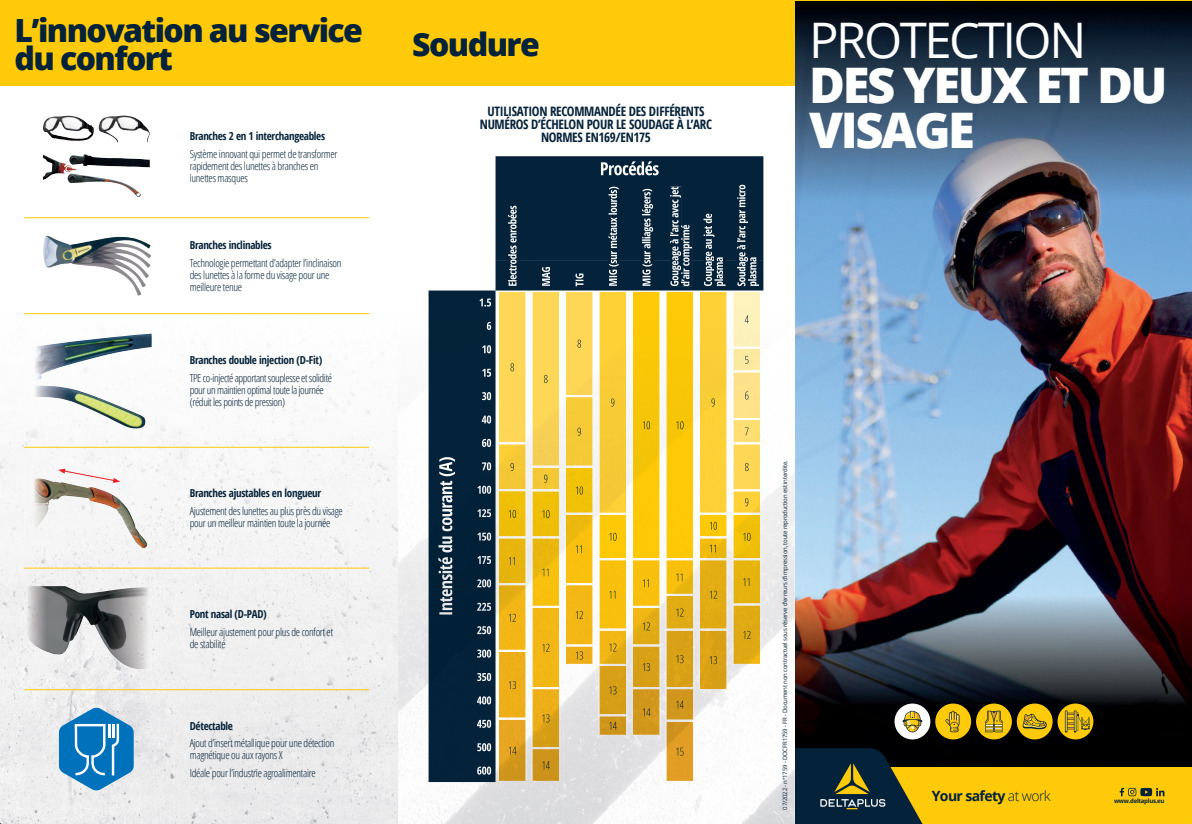
<style>
.page{position:relative;width:1192px;height:824px;background:#fff}
.page>*{position:absolute;margin:0;border:0;box-sizing:border-box;transform-origin:0 0}
.t1{font:800 49px/45px "Open Sans";letter-spacing:-.05em;color:#fff}
.t2{font:49px "Open Sans";letter-spacing:-.05em;color:#fff}
.t3{font:800 32px/28px "Open Sans";letter-spacing:-.05em;color:#042239}
.t4{font:700 14.1px "Open Sans";letter-spacing:-.045em;color:#042239}
.t5{font:700 13px/13px "Open Sans Condensed";letter-spacing:-.025em;color:#042239;text-align:center}
.t6{font:300 11px/12px "Open Sans Condensed";letter-spacing:-.025em;color:#042239}
.t7{font:700 11px "Open Sans Condensed";letter-spacing:-.025em;color:#042239}
.t8{font:6px "Open Sans";letter-spacing:-.03em;color:#042239}
.t9{font:700 6px "Open Sans";letter-spacing:-.045em;color:#042239}
.s1{font-weight:300}
</style>
<div class="page">
<div style="left:0;top:0;width:1192px;height:85px;background:#feca0a"></div>
<img style="left:0;top:314px;width:115px;height:509px">
<img style="left:44px;top:155px;width:70px;height:18px">
<img style="left:0;top:85px;width:398px;height:70px">
<div style="left:114px;top:643px;width:284px;height:180px;background:#ececec"></div>
<img style="left:114px;top:158px;width:284px;height:450px">
<div style="left:152px;top:608px;width:246px;height:35px;background:#f0f0f0"></div>
<img style="left:398px;top:290px;width:165px;height:533px">
<img style="left:563px;top:263px;width:232px;height:560px">
<img style="left:763px;top:159px;width:1px;height:104px">
<img style="left:795px;top:246px;width:397px;height:348px">
<img style="left:795px;top:1px;width:397px;height:245px">
<img style="left:795px;top:594px;width:397px;height:173px">
<div style="left:866px;top:767px;width:326px;height:56px;background:#feca0a"></div>
<svg style="left:795px;top:747px;width:143px;height:76px"></svg>
<div style="left:894px;top:703px;width:36px;height:36px;background:#fff;border-radius:50%"></div>
<svg style="left:902px;top:710px;width:20px;height:22px"></svg>
<div style="left:1017px;top:703px;width:35px;height:36px;background:#feca0a;border-radius:50%"></div>
<svg style="left:1023px;top:713px;width:24px;height:16px"></svg>
<div style="left:935px;top:703px;width:36px;height:36px;background:#feca0a;border-radius:50%"></div>
<svg style="left:945px;top:710px;width:14px;height:22px"></svg>
<div style="left:976px;top:703px;width:36px;height:36px;background:#feca0a;border-radius:50%"></div>
<svg style="left:985px;top:710px;width:17px;height:22px"></svg>
<svg style="left:1057px;top:703px;width:36px;height:36px"></svg>
<svg style="left:1065px;top:710px;width:25px;height:22px"></svg>
<img style="left:43px;top:236px;width:71px;height:34px">
<img style="left:43px;top:116px;width:51px;height:25px">
<img style="left:99px;top:115px;width:50px;height:28px">
<img style="left:69px;top:154px;width:56px;height:12px">
<svg style="left:59px;top:707px;width:75px;height:83px;background:#4f9bcd"></svg>
<img style="left:498px;top:469px;width:29px;height:312px">
<svg style="left:509px;top:510px;width:7px;height:8px"></svg>
<svg style="left:509px;top:557px;width:6px;height:8px"></svg>
<svg style="left:509px;top:613px;width:7px;height:8px"></svg>
<svg style="left:509px;top:680px;width:7px;height:9px"></svg>
<svg style="left:509px;top:746px;width:7px;height:8px"></svg>
<img style="left:531px;top:290px;width:29px;height:491px">
<svg style="left:544px;top:474px;width:3px;height:8px"></svg>
<svg style="left:542px;top:510px;width:7px;height:8px"></svg>
<svg style="left:542px;top:568px;width:6px;height:8px"></svg>
<svg style="left:542px;top:643px;width:7px;height:8px"></svg>
<svg style="left:542px;top:714px;width:7px;height:8px"></svg>
<svg style="left:542px;top:761px;width:8px;height:8px"></svg>
<img style="left:565px;top:290px;width:29px;height:373px">
<svg style="left:577px;top:427px;width:4px;height:8px"></svg>
<svg style="left:576px;top:486px;width:7px;height:8px"></svg>
<svg style="left:576px;top:545px;width:6px;height:8px"></svg>
<svg style="left:576px;top:611px;width:7px;height:8px"></svg>
<svg style="left:576px;top:651px;width:7px;height:8px"></svg>
<img style="left:732px;top:290px;width:29px;height:222px">
<svg style="left:745px;top:356px;width:3px;height:8px"></svg>
<svg style="left:745px;top:391px;width:3px;height:8px"></svg>
<svg style="left:745px;top:427px;width:3px;height:8px"></svg>
<svg style="left:745px;top:463px;width:3px;height:8px"></svg>
<svg style="left:745px;top:498px;width:3px;height:8px"></svg>
<img style="left:732px;top:515px;width:29px;height:148px">
<svg style="left:743px;top:532px;width:7px;height:8px"></svg>
<svg style="left:743px;top:578px;width:6px;height:8px"></svg>
<svg style="left:743px;top:630px;width:7px;height:8px"></svg>
<img style="left:699px;top:290px;width:28px;height:399px">
<svg style="left:710px;top:521px;width:7px;height:8px"></svg>
<svg style="left:710px;top:544px;width:6px;height:8px"></svg>
<svg style="left:710px;top:590px;width:7px;height:8px"></svg>
<svg style="left:710px;top:656px;width:7px;height:8px"></svg>
<img style="left:665px;top:290px;width:29px;height:490px">
<svg style="left:676px;top:573px;width:6px;height:8px"></svg>
<svg style="left:676px;top:608px;width:7px;height:8px"></svg>
<svg style="left:676px;top:655px;width:7px;height:8px"></svg>
<svg style="left:676px;top:700px;width:8px;height:8px"></svg>
<svg style="left:665px;top:688px;width:29px;height:1px"></svg>
<svg style="left:676px;top:747px;width:7px;height:8px"></svg>
<img style="left:632px;top:290px;width:29px;height:445px">
<svg style="left:643px;top:579px;width:6px;height:8px"></svg>
<svg style="left:643px;top:622px;width:7px;height:8px"></svg>
<svg style="left:643px;top:662px;width:7px;height:9px"></svg>
<svg style="left:632px;top:645px;width:29px;height:1px"></svg>
<svg style="left:643px;top:708px;width:7px;height:8px"></svg>
<img style="left:598px;top:290px;width:29px;height:444px">
<svg style="left:609px;top:532px;width:7px;height:8px"></svg>
<svg style="left:609px;top:590px;width:6px;height:8px"></svg>
<svg style="left:609px;top:643px;width:7px;height:8px"></svg>
<svg style="left:609px;top:686px;width:7px;height:8px"></svg>
<svg style="left:609px;top:721px;width:8px;height:8px"></svg>
<img style="left:28px;top:333px;width:124px;height:47px">
<img style="left:28px;top:385px;width:117px;height:43px">
<img style="left:24px;top:478px;width:31px;height:61px">
<svg style="left:58px;top:468px;width:62px;height:14px"></svg>
<img style="left:24px;top:586px;width:64px;height:68px">
<svg style="left:1119px;top:787px;width:45px;height:9px"></svg>
<div style="left:428px;top:469px;width:67px;height:312px;background:#032139"></div>
<img style="left:428px;top:260px;width:101px;height:209px">
<div style="left:495px;top:156px;width:268px;height:104px;background:#042239"></div>
<div style="left:529px;top:260px;width:234px;height:30px;background:#042239"></div>
<img style="left:601px;top:161px;width:58px;height:14px">
<img style="left:508px;top:206px;width:8px;height:80px">
<img style="left:542px;top:267px;width:8px;height:19px">
<svg style="left:575px;top:273px;width:8px;height:13px"></svg>
<img style="left:608px;top:187px;width:11px;height:99px">
<img style="left:642px;top:189px;width:11px;height:97px">
<img style="left:670px;top:186px;width:11px;height:100px">
<img style="left:681px;top:225px;width:11px;height:61px">
<img style="left:703px;top:213px;width:11px;height:73px">
<img style="left:714px;top:257px;width:11px;height:29px">
<img style="left:737px;top:184px;width:11px;height:102px">
<img style="left:748px;top:257px;width:11px;height:29px">
<img style="left:438px;top:457px;width:17px;height:157px">
<svg style="left:479px;top:298px;width:12px;height:8px"></svg>
<svg style="left:487px;top:322px;width:4px;height:8px"></svg>
<svg style="left:482px;top:345px;width:9px;height:8px"></svg>
<svg style="left:482px;top:368px;width:9px;height:8px"></svg>
<svg style="left:482px;top:392px;width:9px;height:8px"></svg>
<svg style="left:482px;top:415px;width:9px;height:8px"></svg>
<svg style="left:482px;top:439px;width:9px;height:8px"></svg>
<svg style="left:482px;top:462px;width:9px;height:8px"></svg>
<img style="left:477px;top:485px;width:14px;height:8px">
<img style="left:477px;top:509px;width:14px;height:8px">
<img style="left:477px;top:532px;width:14px;height:8px">
<img style="left:477px;top:556px;width:14px;height:8px">
<img style="left:477px;top:579px;width:14px;height:8px">
<img style="left:477px;top:602px;width:14px;height:8px">
<img style="left:477px;top:626px;width:14px;height:8px">
<img style="left:477px;top:649px;width:14px;height:8px">
<img style="left:477px;top:672px;width:14px;height:8px">
<img style="left:477px;top:696px;width:14px;height:8px">
<img style="left:477px;top:719px;width:14px;height:8px">
<img style="left:477px;top:743px;width:14px;height:8px">
<img style="left:477px;top:766px;width:14px;height:8px">
<hr style="left:24px;top:217px;width:345px;height:1px;background:#feca0a">
<hr style="left:24px;top:313px;width:345px;height:1px;background:#feca0a">
<hr style="left:24px;top:446px;width:345px;height:1px;background:#feca0a">
<hr style="left:24px;top:567px;width:345px;height:1px;background:#feca0a">
<hr style="left:24px;top:689px;width:345px;height:1px;background:#feca0a">
<h2 class="t3" style="left:15px;top:15px;width:350px">L’innovation au service du confort</h2>
<h1 class="t2" style="left:809px;top:7px;width:279px">PROTECTION</h1>
<h1 class="t1" style="left:809px;top:60px;width:360px">DES YEUX ET DU<br>VISAGE</h1>
<h2 class="t3" style="left:412px;top:29px;width:129px">Soudure</h2>
<p class="t5" style="left:480px;top:104px;width:234px">UTILISATION RECOMMANDÉE DES DIFFÉRENTS<br>NUMÉROS D’ÉCHELON POUR LE SOUDAGE À L’ARC<br>NORMES EN169/EN175</p>
<p class="t7" style="left:190px;top:128px;width:137px">Branches 2 en 1 interchangeables</p>
<p class="t6" style="left:190px;top:147px;width:149px">Système innovant qui permet de transformer rapidement des lunettes à branches en lunettes masques</p>
<p class="t7" style="left:190px;top:237px;width:83px">Branches inclinables</p>
<p class="t6" style="left:190px;top:256px;width:153px">Technologie permettant d’adapter l’inclinaison des lunettes à la forme du visage pour une meilleure tenue</p>
<p class="t7" style="left:190px;top:352px;width:134px">Branches double injection (D-Fit)</p>
<p class="t6" style="left:190px;top:371px;width:144px">TPE co-injecté apportant souplesse et solidité pour un maintien optimal toute la journée (réduit les points de pression)</p>
<p class="t7" style="left:190px;top:485px;width:133px">Branches ajustables en longueur</p>
<p class="t6" style="left:190px;top:504px;width:155px">Ajustement des lunettes au plus près du visage pour un meilleur maintien toute la journée</p>
<p class="t7" style="left:190px;top:606px;width:79px">Pont nasal (D-PAD)</p>
<p class="t6" style="left:190px;top:625px;width:145px">Meilleur ajustement pour plus de confort et de stabilité</p>
<p class="t7" style="left:190px;top:717px;width:45px">Détectable</p>
<p class="t6" style="left:190px;top:736px;width:146px">Ajout d’insert métallique pour une détection magnétique ou aux rayons X</p>
<p class="t6" style="left:190px;top:766px;width:128px">Idéale pour l’industrie agroalimentaire</p>
<p class="t8" style="left:781px;top:809px;width:351px;rotate:-90deg">07/2022 - n°1759 - DOCFR1759 - FR - Document non contractuel sous réserve d’erreurs d’impression, toute reproduction est interdite.</p>
<p class="t4" style="left:932px;top:785px;width:120px">Your safety <span class="s1">at work</span></p>
<p class="t9" style="left:1114px;top:796px;width:52px">www.deltaplus.eu</p>
</div>
